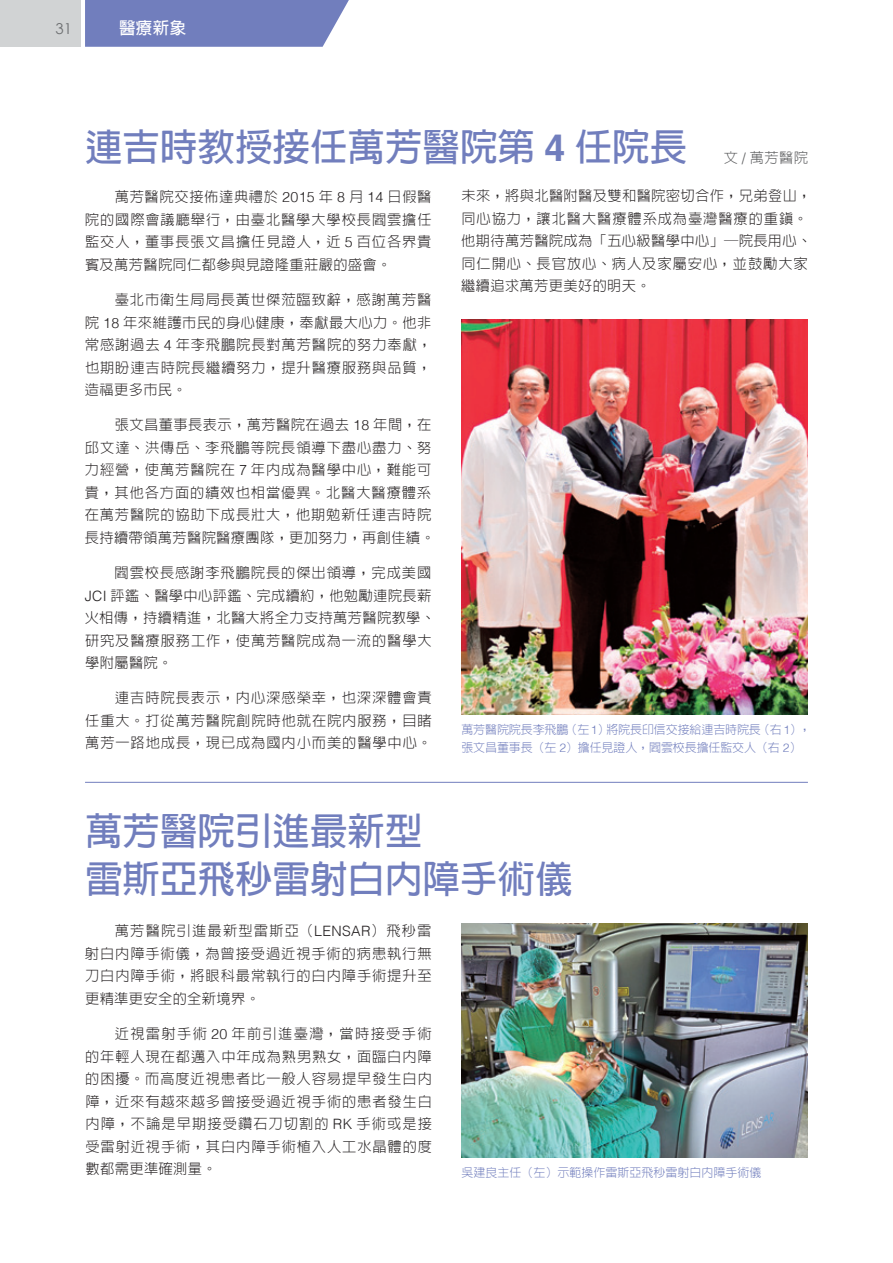
<style>
.page{position:relative;width:893px;height:1263px;background:#fff}
.page>*{position:absolute;margin:0;border:0;box-sizing:border-box;transform-origin:0 0}
.t1{font:700 37.5px/48px "AR Hei B5";color:#717ebd}
.t2{font:700 16.5px "AR Hei B5";color:#fff}
.t3{font:15px "Century Gothic";color:#6d6f71}
.t4{font:300 14.25px/22.5px "AR Hei B5";letter-spacing:.06em;color:#231f20;text-align:justify}
.t5{font:300 14.25px/22.5px "AR Hei B5";letter-spacing:.025em;color:#231f20}
.t6{font:300 14.25px "AR Hei B5";color:#58595b}
.t7{font:300 12px/18px "AR Hei B5";letter-spacing:-.01em;color:#717ebd}
.s1{font-family:"Helvetica"}
</style>
<div class="page">
<img style="left:461px;top:320px;width:347px;height:394px">
<img style="left:461px;top:924px;width:347px;height:234px">
<hr style="left:85px;top:782px;width:723px;height:1px;background:#717ebd">
<div style="left:0;top:0;width:81px;height:47px;background:#d1d3d4"></div>
<div style="left:85px;top:0;width:264px;height:47px;background:#717ebd"></div>
<p class="t3" style="left:56px;top:20px;width:18px">31</p>
<p class="t2" style="left:119px;top:19px;width:69px">醫療新象</p>
<h1 class="t1" style="left:85px;top:122px;width:604px">連吉時教授接任萬芳醫院第 <span class="s1">4</span> 任院長</h1>
<p class="t6" style="left:724px;top:151px;width:86px">文 <span class="s1">/</span> 萬芳醫院</p>
<p class="t4" style="left:85px;top:186px;width:348px;text-indent:30px">萬芳醫院交接佈達典禮於 <span class="s1">2015</span> 年 <span class="s1">8</span> 月 <span class="s1">14</span> 日假醫院的國際會議廳舉行，由臺北醫學大學校長閻雲擔任監交人，董事長張文昌擔任見證人，近 <span class="s1">5</span> 百位各界貴賓及萬芳醫院同仁都參與見證隆重莊嚴的盛會。</p>
<p class="t4" style="left:85px;top:288px;width:348px;text-indent:30px">臺北市衛生局局長黃世傑蒞臨致辭，感謝萬芳醫院 <span class="s1">18</span> 年來維護市民的身心健康，奉獻最大心力。他非常感謝過去 <span class="s1">4</span> 年李飛鵬院長對萬芳醫院的努力奉獻，也期盼連吉時院長繼續努力，提升醫療服務與品質，造福更多市民。</p>
<p class="t4" style="left:85px;top:414px;width:352px;text-align:left;text-indent:30px">張文昌董事長表示，萬芳醫院在過去 <span class="s1">18</span> 年間，在邱文達、洪傳岳、李飛鵬等院長領導下盡心盡力、努力經營，使萬芳醫院在 <span class="s1">7</span> 年內成為醫學中心，難能可貴，其他各方面的績效也相當優異。北醫大醫療體系在萬芳醫院的協助下成長壯大，他期勉新任連吉時院長持續帶領萬芳醫院醫療團隊，更加努力，再創佳績。</p>
<p class="t4" style="left:85px;top:561px;width:352px;text-align:left;text-indent:30px">閻雲校長感謝李飛鵬院長的傑出領導，完成美國<br><span class="s1">JCI</span> 評鑑、醫學中心評鑑、完成續約，他勉勵連院長薪火相傳，持續精進，北醫大將全力支持萬芳醫院教學、研究及醫療服務工作，使萬芳醫院成為一流的醫學大學附屬醫院。</p>
<p class="t4" style="left:85px;top:687px;width:348px;text-indent:30px">連吉時院長表示，內心深感榮幸，也深深體會責任重大。打從萬芳醫院創院時他就在院內服務，目睹萬芳一路地成長，現已成為國內小而美的醫學中心。</p>
<p class="t5" style="left:461px;top:185px;width:352px">未來，將與北醫附醫及雙和醫院密切合作，兄弟登山，同心協力，讓北醫大醫療體系成為臺灣醫療的重鎮。他期待萬芳醫院成為「五心級醫學中心」─院長用心、同仁開心、長官放心、病人及家屬安心，並鼓勵大家繼續追求萬芳更美好的明天。</p>
<p class="t7" style="left:461px;top:720px;width:351px">萬芳醫院院長李飛鵬（左<span class="s1">1</span>）將院長印信交接給連吉時院長（右<span class="s1">1</span>），張文昌董事長（左 <span class="s1">2</span>）擔任見證人，閻雲校長擔任監交人（右 <span class="s1">2</span>）</p>
<h1 class="t1" style="left:85px;top:806px;width:489px">萬芳醫院引進最新型<br>雷斯亞飛秒雷射白內障手術儀</h1>
<p class="t4" style="left:85px;top:920px;width:348px;text-indent:30px">萬芳醫院引進最新型雷斯亞（<span class="s1">LENSAR</span>）飛秒雷射白內障手術儀，為曾接受過近視手術的病患執行無刀白內障手術，將眼科最常執行的白內障手術提升至更精準更安全的全新境界。</p>
<p class="t4" style="left:85px;top:1022px;width:348px;text-indent:30px">近視雷射手術 <span class="s1">20</span> 年前引進臺灣，當時接受手術的年輕人現在都邁入中年成為熟男熟女，面臨白內障的困擾。而高度近視患者比一般人容易提早發生白內障，近來有越來越多曾接受過近視手術的患者發生白內障，不論是早期接受鑽石刀切割的 <span class="s1">RK</span> 手術或是接受雷射近視手術，其白內障手術植入人工水晶體的度數都需更準確測量。</p>
<p class="t7" style="left:461px;top:1163px;width:301px">吳建良主任（左）示範操作雷斯亞飛秒雷射白內障手術儀</p>
</div>
